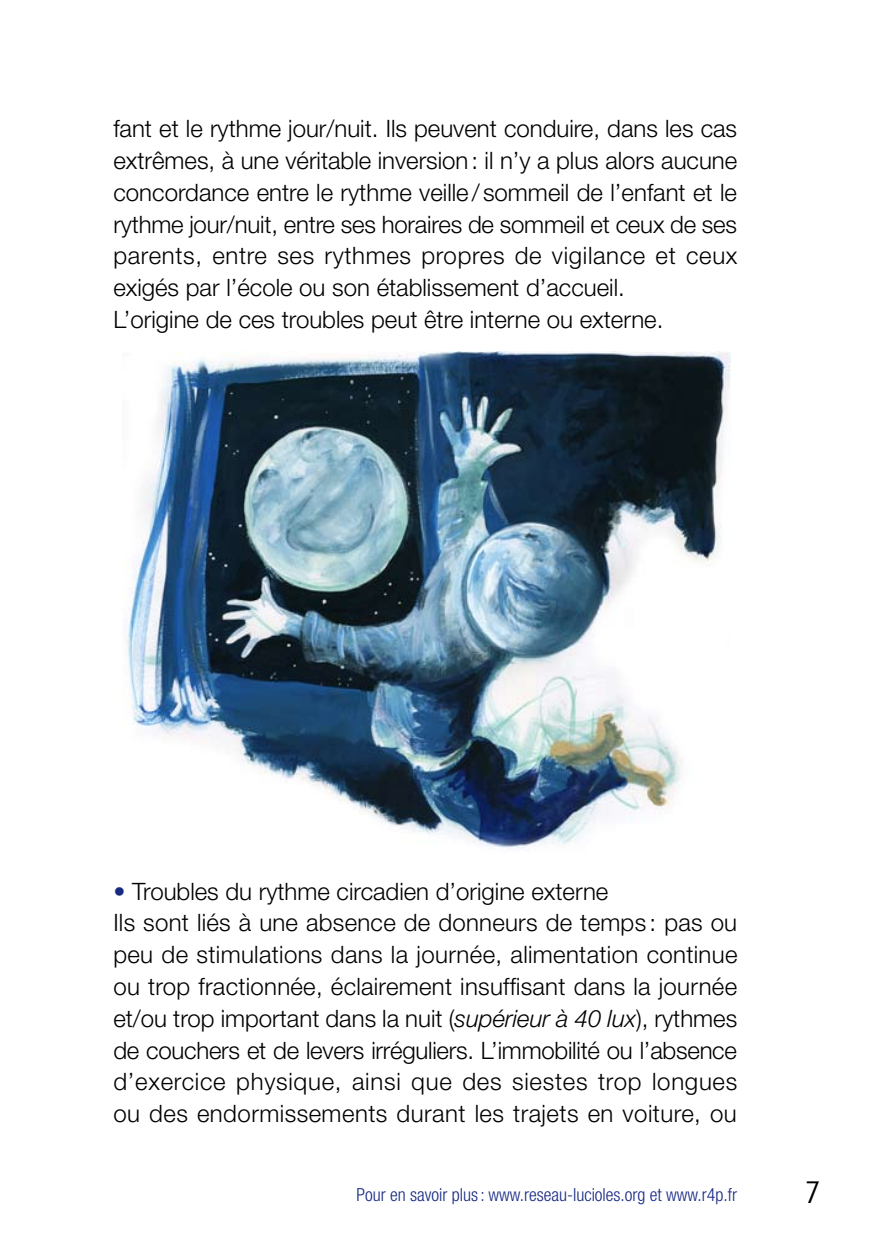
<style>
.page{position:relative;width:879px;height:1248px;background:#fff}
.page>*{position:absolute;margin:0;border:0;box-sizing:border-box;transform-origin:0 0}
.t1{font:700 30px "Letter Gothic Std";color:#000}
.t2{font:300 24px/31.8px "Helvetica Neue";color:#000}
.t3{font:300 condensed 18px "Helvetica Neue";color:#172983}
.s1{color:#172983}
.s2{font-style:italic}
</style>
<div class="page">
<img style="left:126px;top:351px;width:604px;height:499px">
<p class="t2" style="left:113px;top:112px;width:625px">fant et le rythme jour/nuit. Ils peuvent conduire, dans les cas extrêmes, à une véritable inversion: il n’y a plus alors aucune concordance entre le rythme veille / sommeil de l’enfant et le rythme jour/nuit, entre ses horaires de sommeil et ceux de ses parents, entre ses rythmes propres de vigilance et ceux exigés par l’école ou son établissement d’accueil.<br>L’origine de ces troubles peut être interne ou externe.</p>
<p class="t2" style="left:113px;top:874px;width:625px"><span class="s1">•</span> Troubles du rythme circadien d’origine externe<br>Ils sont liés à une absence de donneurs de temps : pas ou peu de stimulations dans la journée, alimentation continue ou trop fractionnée, éclairement insuffisant dans la journée et/ou trop important dans la nuit (<span class="s2">supérieur à 40 lux</span>), rythmes de couchers et de levers irréguliers. L’immobilité ou l’absence d’exercice physique, ainsi que des siestes trop longues ou des endormissements durant les trajets en voiture, ou</p>
<p class="t3" style="left:356px;top:1184px;width:382px">Pour en savoir plus: www.reseau-lucioles.org et www.r4p.fr</p>
<p class="t1" style="left:804px;top:1173px;width:19px">7</p>
</div>
